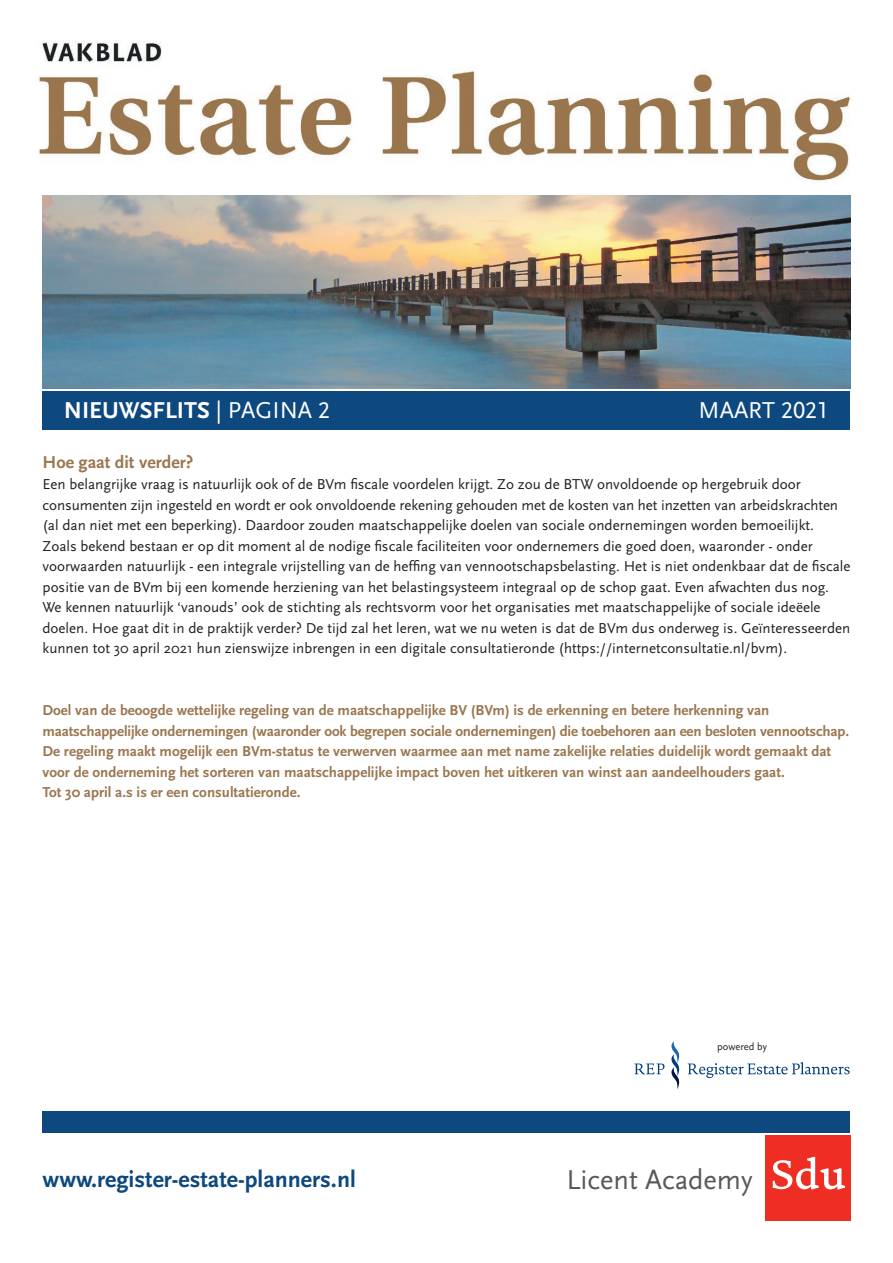
<style>
.page{position:relative;width:893px;height:1263px;background:#fff}
.page>*{position:absolute;margin:0;border:0;box-sizing:border-box;transform-origin:0 0}
.t1{font:28.5px "Scala Sans";color:#57585a}
.t2{font:700 24px "Scala Sans";color:#0d487e}
.t3{font:700 24px "Scala Sans";color:#fff}
.t4{font:24px "Scala Sans";color:#fff}
.t5{font:700 18px "Scala Sans";color:#9a7750}
.t6{font:15px/20.5px "Scala Sans";color:#231f20}
.t7{font:700 15px/20.5px "Scala Sans";color:#9a7750}
.t8{font:10.5px "Scala Sans";color:#231f20}
.s1{font-weight:400}
.s2{font-family:"Scala Sans Caps";font-weight:400}
.s3{font-family:"Scala Sans Caps"}
</style>
<div class="page">
<img style="left:43px;top:196px;width:807px;height:192px">
<div style="left:43px;top:1111px;width:807px;height:21px;background:#0d487e"></div>
<img style="left:38px;top:41px;width:812px;height:140px">
<div style="left:765px;top:1135px;width:85px;height:85px;background:#ee2e22"></div>
<svg style="left:773px;top:1157px;width:72px;height:32px"></svg>
<div style="left:43px;top:391px;width:807px;height:38px;background:#0d487e"></div>
<svg style="left:671px;top:1041px;width:179px;height:48px"></svg>
<svg style="left:634px;top:1063px;width:30px;height:11px"></svg>
<h2 class="t3" style="left:64px;top:397px;width:268px">NIEUWSFLITS <span class="s1">| PAGINA</span> <span class="s2">2</span></h2>
<h2 class="t4" style="left:699px;top:397px;width:132px">MAART <span class="s3">2021</span></h2>
<p class="t5" style="left:43px;top:453px;width:152px">Hoe gaat dit verder?</p>
<p class="t6" style="left:43px;top:474px;width:809px">Een belangrijke vraag is natuurlijk ook of de BVm fiscale voordelen krijgt. Zo zou de BTW onvoldoende op hergebruik door consumenten zijn ingesteld en wordt er ook onvoldoende rekening gehouden met de kosten van het inzetten van arbeidskrachten (al dan niet met een beperking). Daardoor zouden maatschappelijke doelen van sociale ondernemingen worden bemoeilijkt.<br>Zoals bekend bestaan er op dit moment al de nodige fiscale faciliteiten voor ondernemers die goed doen, waaronder - onder voorwaarden natuurlijk - een integrale vrijstelling van de heffing van vennootschapsbelasting. Het is niet ondenkbaar dat de fiscale positie van de BVm bij een komende herziening van het belastingsysteem integraal op de schop gaat. Even afwachten dus nog.<br>We kennen natuurlijk ‘vanouds’ ook de stichting als rechtsvorm voor het organisaties met maatschappelijke of sociale ideëele doelen. Hoe gaat dit in de praktijk verder? De tijd zal het leren, wat we nu weten is dat de BVm dus onderweg is. Geïnteresseerden kunnen tot 30 april 2021 hun zienswijze inbrengen in een digitale consultatieronde (https://internetconsultatie.nl/bvm).</p>
<p class="t7" style="left:43px;top:700px;width:808px">Doel van de beoogde wettelijke regeling van de maatschappelijke BV (BVm) is de erkenning en betere herkenning van maatschappelijke ondernemingen (waaronder ook begrepen sociale ondernemingen) die toebehoren aan een besloten vennootschap.<br>De regeling maakt mogelijk een BVm-status te verwerven waarmee aan met name zakelijke relaties duidelijk wordt gemaakt dat voor de onderneming het sorteren van maatschappelijke impact boven het uitkeren van winst aan aandeelhouders gaat.<br>Tot 30 april a.s is er een consultatieronde.</p>
<p class="t8" style="left:717px;top:1040px;width:51px">powered by</p>
<h2 class="t2" style="left:43px;top:1166px;width:315px">www.register-estate-planners.nl</h2>
<h1 class="t1" style="left:566px;top:1164px;width:188px">Licent Academy</h1>
</div>
